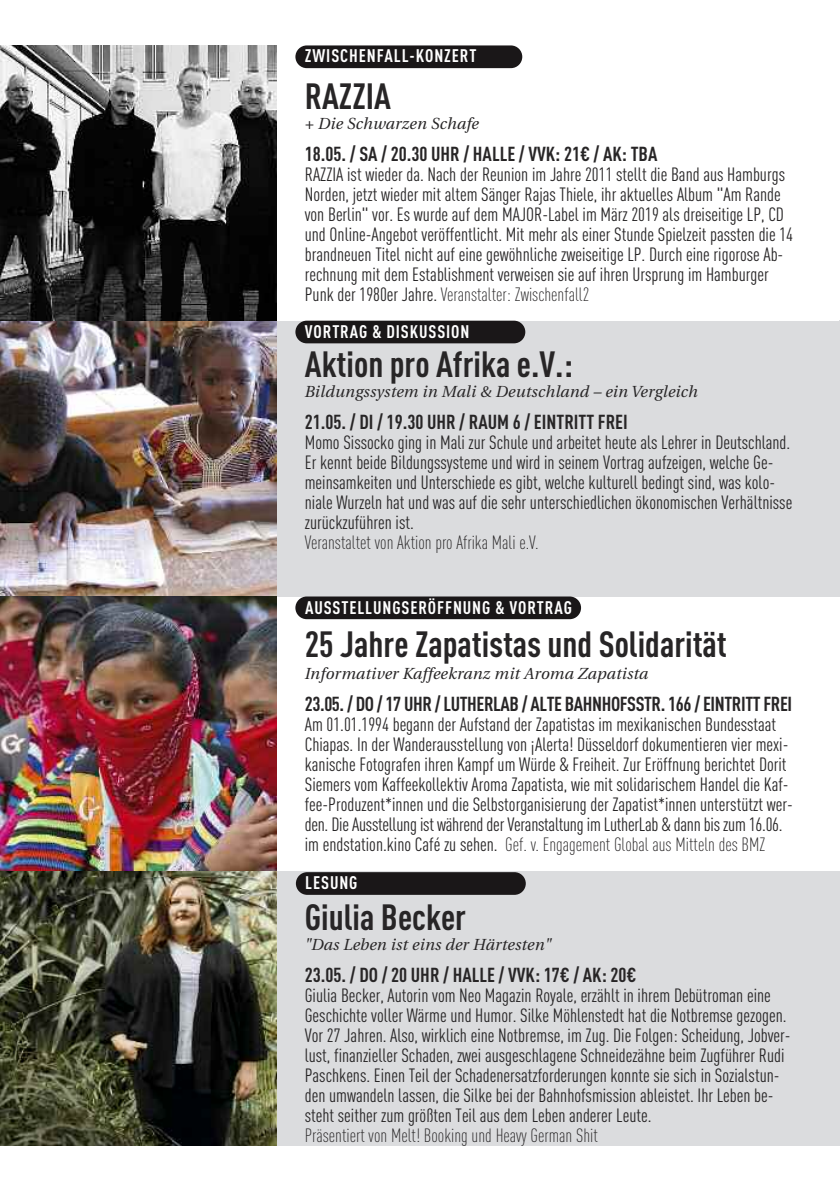
<style>
.page{position:relative;width:840px;height:1191px;background:#fff}
.page>*{position:absolute;margin:0;border:0;box-sizing:border-box;transform-origin:0 0}
.t1{font:700 36px "DIN Cond";color:#272526}
.t2{font:700 20px "DIN Cond";color:#272526}
.t3{font:700 20px "DIN Cond";letter-spacing:-.02em;color:#272526}
.t4{font:19px/20px "DIN Cond";color:#272526}
.t5{font:300 19px "DIN Cond";color:#272526}
.t6{font:700 18px "DIN Cond";letter-spacing:.05em;color:#fff}
.t7{font:italic 16px "Utopia";letter-spacing:.015em;color:#272526}
.s1{font-weight:300}
</style>
<div class="page">
<hr style="left:838px;top:320px;width:1px;height:276px;background:#dbdcde">
<div style="left:267px;top:871px;width:572px;height:274px;background:#dbdcde"></div>
<div style="left:271px;top:321px;width:568px;height:275px;background:#dbdcde"></div>
<img style="left:0;top:321px;width:276px;height:275px">
<div style="left:295px;top:321px;width:230px;height:22px;background:#1a1718;border-radius:11px"></div>
<div style="left:296px;top:872px;width:229px;height:23px;background:#1a1718;border-radius:11px"></div>
<div style="left:295px;top:596px;width:285px;height:23px;background:#1a1718;border-radius:11px"></div>
<div style="left:295px;top:45px;width:227px;height:23px;background:#1a1718;border-radius:11px"></div>
<svg style="left:0;top:45px;width:276px;height:276px;background:#555"></svg>
<img style="left:0;top:596px;width:276px;height:275px">
<img style="left:0;top:871px;width:276px;height:274px">
<p class="t6" style="left:305px;top:49px;width:173px">ZWISCHENFALL-KONZERT</p>
<h1 class="t1" style="left:304px;top:83px;width:88px">RAZZIA</h1>
<p class="t7" style="left:304px;top:117px;width:175px">+ Die Schwarzen Schafe</p>
<p class="t2" style="left:304px;top:147px;width:354px">18.05. / SA / 20.30 UHR / HALLE / VVK: 21€ / AK: TBA</p>
<p class="t4" style="left:304px;top:166px;width:489px">RAZZIA ist wieder da. Nach der Reunion im Jahre 2011 stellt die Band aus Hamburgs Norden, jetzt wieder mit altem Sänger Rajas Thiele, ihr aktuelles Album "Am Rande von Berlin" vor. Es wurde auf dem MAJOR-Label im März 2019 als dreiseitige LP, CD und Online-Angebot veröffentlicht. Mit mehr als einer Stunde Spielzeit passten die 14 brandneuen Titel nicht auf eine gewöhnliche zweiseitige LP. Durch eine rigorose Ab&shy;rechnung mit dem Establishment verweisen sie auf ihren Ursprung im Hamburger Punk der 1980er Jahre. <span class="s1">Veranstalter: Zwischenfall2</span></p>
<p class="t6" style="left:304px;top:325px;width:166px">VORTRAG &amp; DISKUSSION</p>
<h1 class="t1" style="left:304px;top:351px;width:269px">Aktion pro Afrika e.V.:</h1>
<p class="t7" style="left:304px;top:385px;width:394px">Bildungssystem in Mali &amp; Deutschland – ein Vergleich</p>
<p class="t2" style="left:304px;top:415px;width:324px">21.05. / DI / 19.30 UHR / RAUM 6 / EINTRITT FREI</p>
<p class="t4" style="left:304px;top:434px;width:488px">Momo Sissocko ging in Mali zur Schule und arbeitet heute als Lehrer in Deutschland.<br>Er kennt beide Bildungssysteme und wird in seinem Vortrag aufzeigen, welche Ge&shy;meinsamkeiten und Unterschiede es gibt, welche kulturell bedingt sind, was kolo&shy;niale Wurzeln hat und was auf die sehr unterschiedlichen ökonomischen Verhältnisse zurückzuführen ist.</p>
<p class="t5" style="left:304px;top:535px;width:235px">Veranstaltet von Aktion pro Afrika Mali e.V.</p>
<p class="t6" style="left:305px;top:601px;width:268px">AUSSTELLUNGSERÖFFNUNG &amp; VORTRAG</p>
<h1 class="t1" style="left:304px;top:632px;width:423px">25 Jahre Zapatistas und Solidarität</h1>
<p class="t7" style="left:304px;top:667px;width:345px">Informativer Kaffeekranz mit Aroma Zapatista</p>
<p class="t3" style="left:304px;top:697px;width:488px">23.05. / DO / 17 UHR / LUTHERLAB / ALTE BAHNHOFSSTR. 166 / EINTRITT FREI</p>
<p class="t4" style="left:304px;top:716px;width:489px">Am 01.01.1994 begann der Aufstand der Zapatistas im mexikanischen Bundesstaat Chiapas. In der Wanderausstellung von ¡Alerta! Düsseldorf dokumentieren vier mexi&shy;kanische Fotografen ihren Kampf um Würde &amp; Freiheit. Zur Eröffnung berichtet Dorit Siemers vom Kaffeekollektiv Aroma Zapatista, wie mit solidarischem Handel die Kaf&shy;fee-Produzent*innen und die Selbstorganisierung der Zapatist*innen unterstützt wer&shy;den. Die Ausstellung ist während der Veranstaltung im LutherLab &amp; dann bis zum 16.06. im endstation.kino Café zu sehen. <span class="s1">Gef. v. Engagement Global aus Mitteln des BMZ</span></p>
<p class="t6" style="left:305px;top:876px;width:54px">LESUNG</p>
<h1 class="t1" style="left:304px;top:904px;width:163px">Giulia Becker</h1>
<p class="t7" style="left:304px;top:938px;width:248px">"Das Leben ist eins der Härtesten"</p>
<p class="t2" style="left:304px;top:967px;width:333px">23.05. / DO / 20 UHR / HALLE / VVK: 17€ / AK: 20€</p>
<p class="t4" style="left:304px;top:987px;width:487px">Giulia Becker, Autorin vom Neo Magazin Royale, erzählt in ihrem Debütroman eine Geschichte voller Wärme und Humor. Silke Möhlenstedt hat die Notbremse gezogen.<br>Vor 27 Jahren. Also, wirklich eine Notbremse, im Zug. Die Folgen: Scheidung, Jobver&shy;lust, finanzieller Schaden, zwei ausgeschlagene Schneidezähne beim Zugführer Rudi Paschkens. Einen Teil der Schadenersatzforderungen konnte sie sich in Sozialstun&shy;den umwandeln lassen, die Silke bei der Bahnhofsmission ableistet. Ihr Leben be&shy;steht seither zum größten Teil aus dem Leben anderer Leute.</p>
<p class="t5" style="left:304px;top:1128px;width:294px">Präsentiert von Melt! Booking und Heavy German Shit</p>
</div>
